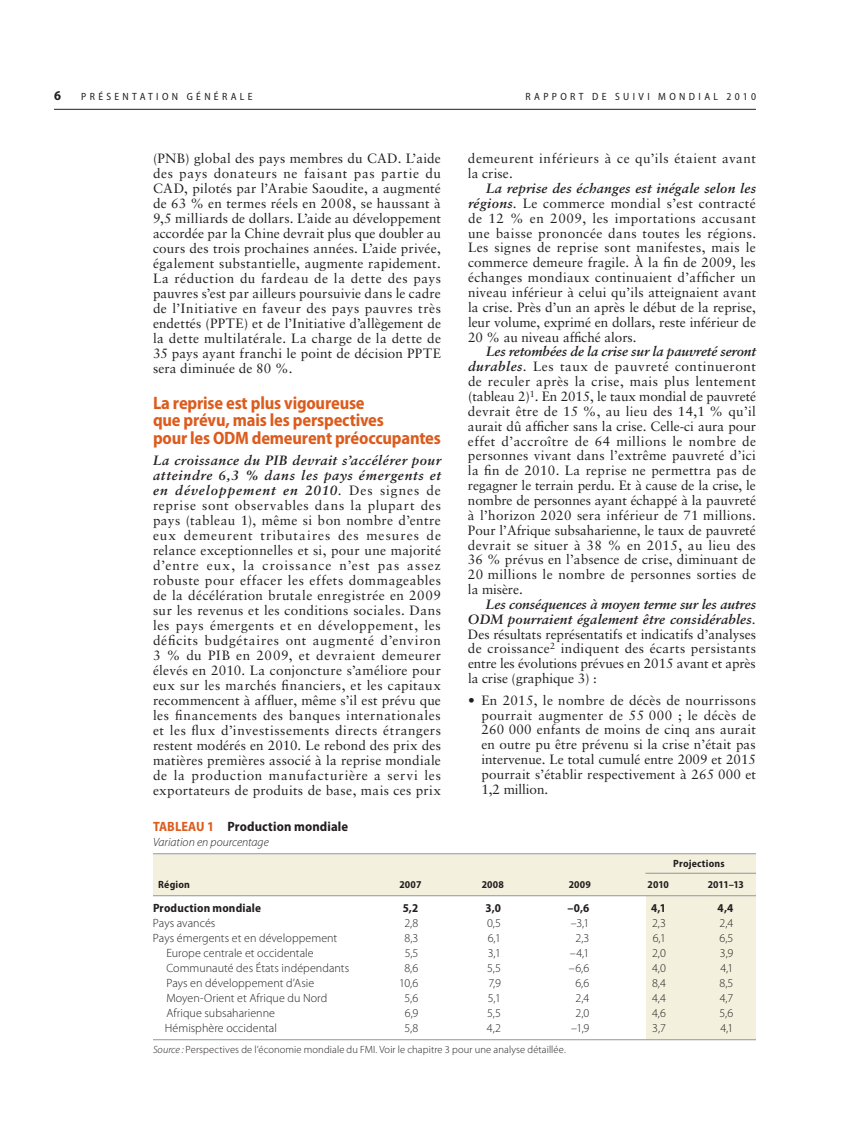
<style>
.page{position:relative;width:864px;height:1134px;background:#fff}
.page>*{position:absolute;margin:0;border:0;box-sizing:border-box;transform-origin:0 0}
.t1{font:700 semi-condensed 18px/17.2px "Myriad Pro";letter-spacing:-.01em;color:#dc5c1e}
.t2{font:13.5px/14.9px "Sabon";letter-spacing:.01em;color:#231f20;text-align:justify}
.t3{font:13.5px/14.9px "Sabon";letter-spacing:.035em;color:#231f20}
.t4{font:700 semi-condensed 13.5px "Myriad Pro";letter-spacing:.01em;color:#231f20}
.t5{font:300 12px "Myriad Pro";letter-spacing:.005em;color:#231f20}
.t6{font:700 semi-condensed 12px "Myriad Pro";letter-spacing:.015em;color:#231f20}
.t7{font:italic 300 12px "Myriad Pro";color:#231f20}
.t8{font:300 10.5px "Myriad Pro";letter-spacing:.01em;color:#231f20}
.t9{font:semi-condensed 10.5px "Myriad Pro";letter-spacing:.32em;color:#231f20}
.t10{font:700 semi-condensed 10.5px "Myriad Pro";letter-spacing:.02em;color:#231f20}
.s1{font-weight:700;font-style:italic}
.s2{font-style:italic}
.s3{color:#dc5c1e}
</style>
<div class="page">
<hr style="left:54px;top:109px;width:702px;height:1px;background:#231f20">
<div style="left:646px;top:896px;width:110px;height:143px;background:#f3f1de"></div>
<div style="left:153px;top:854px;width:603px;height:41px;background:#f3f1de"></div>
<hr style="left:153px;top:853px;width:603px;height:1px;background:#949698">
<hr style="left:153px;top:895px;width:603px;height:1px;background:#949698">
<hr style="left:153px;top:1039px;width:603px;height:1px;background:#949698">
<hr style="left:645px;top:873px;width:111px;height:1px;background:#949698">
<p class="t4" style="left:54px;top:87px;width:8px">6</p>
<p class="t9" style="left:81px;top:90px;width:173px">PR ÉSENTATION GÉNÉRALE</p>
<p class="t9" style="left:525px;top:90px;width:232px">RAPPORT DE SUIVI MONDIAL 2010</p>
<p class="t2" style="left:153px;top:151px;width:290px">(PNB) global des pays membres du CAD. L’aide des pays donateurs ne faisant pas partie du CAD, pilotés par l’Arabie Saoudite, a augmenté de 63 % en termes réels en 2008, se haussant à 9,5 milliards de dollars. L’aide au développement accordée par la Chine devrait plus que doubler au cours des trois prochaines années. L’aide privée, également substantielle, augmente rapidement.<br>La réduction du fardeau de la dette des pays pauvres s’est par ailleurs poursuivie dans le cadre de l’Initiative en faveur des pays pauvres très endettés (PPTE) et de l’Initiative d’allègement de la dette multilatérale. La charge de la dette de 35 pays ayant franchi le point de décision PPTE sera diminuée de 80 %.</p>
<h1 class="t1" style="left:153px;top:394px;width:289px">La reprise est plus vigoureuse<br>que prévu, mais les perspectives<br>pour les ODM demeurent préoccupantes</h1>
<p class="t2" style="left:153px;top:453px;width:290px"><span class="s1">La croissance du PIB devrait s’accélérer pour atteindre 6,3 % dans les pays émergents et en développement en 2010</span><span class="s2">.</span> Des signes de reprise sont observables dans la plupart des pays (tableau 1), même si bon nombre d’entre eux demeurent tributaires des mesures de relance exceptionnelles et si, pour une majorité d’entre eux, la croissance n’est pas assez robuste pour effacer les effets dommageables de la décélération brutale enregistrée en 2009 sur les revenus et les conditions sociales. Dans les pays émergents et en développement, les déficits budgétaires ont augmenté d’environ 3 % du PIB en 2009, et devraient demeurer élevés en 2010. La conjoncture s’améliore pour eux sur les marchés financiers, et les capitaux recommencent à affluer, même s’il est prévu que les financements des banques internationales et les flux d’investissements directs étrangers restent modérés en 2010. Le rebond des prix des matières premières associé à la reprise mondiale de la production manufacturière a servi les exportateurs de produits de base, mais ces prix</p>
<p class="t4" style="left:153px;top:818px;width:197px"><span class="s3">TABLEAU 1</span> Production mondiale</p>
<p class="t7" style="left:153px;top:836px;width:117px">Variation en pourcentage</p>
<p class="t3" style="left:468px;top:151px;width:289px">demeurent inférieurs à ce qu’ils étaient avant la crise.</p>
<p class="t2" style="left:468px;top:181px;width:290px;text-indent:18px"><span class="s1">La reprise des échanges est inégale selon les régions</span><span class="s2">.</span> Le commerce mondial s’est contracté de 12 % en 2009, les importations accusant une baisse prononcée dans toutes les régions.<br>Les signes de reprise sont manifestes, mais le commerce demeure fragile. À la fin de 2009, les échanges mondiaux continuaient d’afficher un niveau inférieur à celui qu’ils atteignaient avant la crise. Près d’un an après le début de la reprise, leur volume, exprimé en dollars, reste inférieur de 20 % au niveau affiché alors.</p>
<p class="t2" style="left:468px;top:344px;width:290px;text-indent:18px"><span class="s1">Les retombées de la crise sur la pauvreté seront durables</span><span class="s2">.</span> Les taux de pauvreté continueront de reculer après la crise, mais plus lentement (tableau 2)<sup>1</sup>. En 2015, le taux mondial de pauvreté devrait être de 15 %, au lieu des 14,1 % qu’il aurait dû afficher sans la crise. Celle-ci aura pour effet d’accroître de 64 millions le nombre de personnes vivant dans l’extrême pauvreté d’ici la fin de 2010. La reprise ne permettra pas de regagner le terrain perdu. Et à cause de la crise, le nombre de personnes ayant échappé à la pauvreté à l’horizon 2020 sera inférieur de 71 millions.<br>Pour l’Afrique subsaharienne, le taux de pauvreté devrait se situer à 38 % en 2015, au lieu des 36 % prévus en l’absence de crise, diminuant de 20 millions le nombre de personnes sorties de la misère.</p>
<p class="t2" style="left:468px;top:597px;width:290px;text-indent:18px"><span class="s1">Les conséquences à moyen terme sur les autres ODM pourraient également être considérables</span><span class="s2">.<br></span>Des résultats représentatifs et indicatifs d’analyses de croissance<sup>2</sup> indiquent des écarts persistants entre les évolutions prévues en 2015 avant et après la crise (graphique 3) :</p>
<p class="t2" style="left:481px;top:693px;width:276px;text-indent:-13px">• En 2015, le nombre de décès de nourrissons pourrait augmenter de 55 000 ; le décès de 260 000 enfants de moins de cinq ans aurait en outre pu être prévenu si la crise n’était pas intervenue. Le total cumulé entre 2009 et 2015 pourrait s’établir respectivement à 265 000 et 1,2 million.</p>
<p class="t10" style="left:673px;top:857px;width:53px">Projections</p>
<p class="t10" style="left:158px;top:878px;width:33px">Région</p>
<p class="t10" style="left:399px;top:878px;width:24px">2007</p>
<p class="t10" style="left:482px;top:878px;width:24px">2008</p>
<p class="t10" style="left:569px;top:878px;width:24px">2009</p>
<p class="t10" style="left:648px;top:878px;width:23px">2010</p>
<p class="t10" style="left:708px;top:878px;width:38px">2011–13</p>
<p class="t6" style="left:153px;top:900px;width:110px">Production mondiale</p>
<p class="t6" style="left:403px;top:900px;width:17px">5,2</p>
<p class="t6" style="left:485px;top:900px;width:17px">3,0</p>
<p class="t6" style="left:567px;top:900px;width:24px">–0,6</p>
<p class="t6" style="left:651px;top:900px;width:16px">4,1</p>
<p class="t6" style="left:718px;top:900px;width:17px">4,4</p>
<p class="t5" style="left:153px;top:916px;width:64px">Pays avancés</p>
<p class="t5" style="left:404px;top:916px;width:16px">2,8</p>
<p class="t5" style="left:487px;top:916px;width:15px">0,5</p>
<p class="t5" style="left:571px;top:916px;width:20px">–3,1</p>
<p class="t5" style="left:652px;top:916px;width:15px">2,3</p>
<p class="t5" style="left:720px;top:916px;width:15px">2,4</p>
<p class="t5" style="left:153px;top:931px;width:186px">Pays émergents et en développement</p>
<p class="t5" style="left:404px;top:931px;width:16px">8,3</p>
<p class="t5" style="left:488px;top:931px;width:15px">6,1</p>
<p class="t5" style="left:576px;top:931px;width:15px">2,3</p>
<p class="t5" style="left:653px;top:931px;width:15px">6,1</p>
<p class="t5" style="left:720px;top:931px;width:15px">6,5</p>
<p class="t5" style="left:166px;top:946px;width:149px">Europe centrale et occidentale</p>
<p class="t5" style="left:405px;top:946px;width:15px">5,5</p>
<p class="t5" style="left:488px;top:946px;width:15px">3,1</p>
<p class="t5" style="left:570px;top:946px;width:21px">–4,1</p>
<p class="t5" style="left:652px;top:946px;width:15px">2,0</p>
<p class="t5" style="left:720px;top:946px;width:15px">3,9</p>
<p class="t5" style="left:166px;top:961px;width:184px">Communauté des États indépendants</p>
<p class="t5" style="left:404px;top:961px;width:16px">8,6</p>
<p class="t5" style="left:487px;top:961px;width:15px">5,5</p>
<p class="t5" style="left:569px;top:961px;width:22px">–6,6</p>
<p class="t5" style="left:652px;top:961px;width:15px">4,0</p>
<p class="t5" style="left:720px;top:961px;width:15px">4,1</p>
<p class="t5" style="left:166px;top:976px;width:149px">Pays en développement d’Asie</p>
<p class="t5" style="left:399px;top:976px;width:21px">10,6</p>
<p class="t5" style="left:489px;top:976px;width:14px">7,9</p>
<p class="t5" style="left:575px;top:976px;width:16px">6,6</p>
<p class="t5" style="left:652px;top:976px;width:15px">8,4</p>
<p class="t5" style="left:719px;top:976px;width:15px">8,5</p>
<p class="t5" style="left:166px;top:991px;width:162px">Moyen-Orient et Afrique du Nord</p>
<p class="t5" style="left:405px;top:991px;width:15px">5,6</p>
<p class="t5" style="left:488px;top:991px;width:14px">5,1</p>
<p class="t5" style="left:576px;top:991px;width:15px">2,4</p>
<p class="t5" style="left:652px;top:991px;width:15px">4,4</p>
<p class="t5" style="left:720px;top:991px;width:15px">4,7</p>
<p class="t5" style="left:166px;top:1006px;width:110px">Afrique subsaharienne</p>
<p class="t5" style="left:405px;top:1006px;width:15px">6,9</p>
<p class="t5" style="left:487px;top:1006px;width:15px">5,5</p>
<p class="t5" style="left:576px;top:1006px;width:15px">2,0</p>
<p class="t5" style="left:652px;top:1006px;width:15px">4,6</p>
<p class="t5" style="left:720px;top:1006px;width:15px">5,6</p>
<p class="t5" style="left:165px;top:1021px;width:113px">Hémisphère occidental</p>
<p class="t5" style="left:405px;top:1021px;width:15px">5,8</p>
<p class="t5" style="left:487px;top:1021px;width:15px">4,2</p>
<p class="t5" style="left:571px;top:1021px;width:20px">–1,9</p>
<p class="t5" style="left:652px;top:1021px;width:15px">3,7</p>
<p class="t5" style="left:720px;top:1021px;width:15px">4,1</p>
<p class="t8" style="left:153px;top:1044px;width:414px"><span class="s2">Source :</span> Perspectives de l’économie mondiale du FMI. Voir le chapitre 3 pour une analyse détaillée.</p>
</div>
